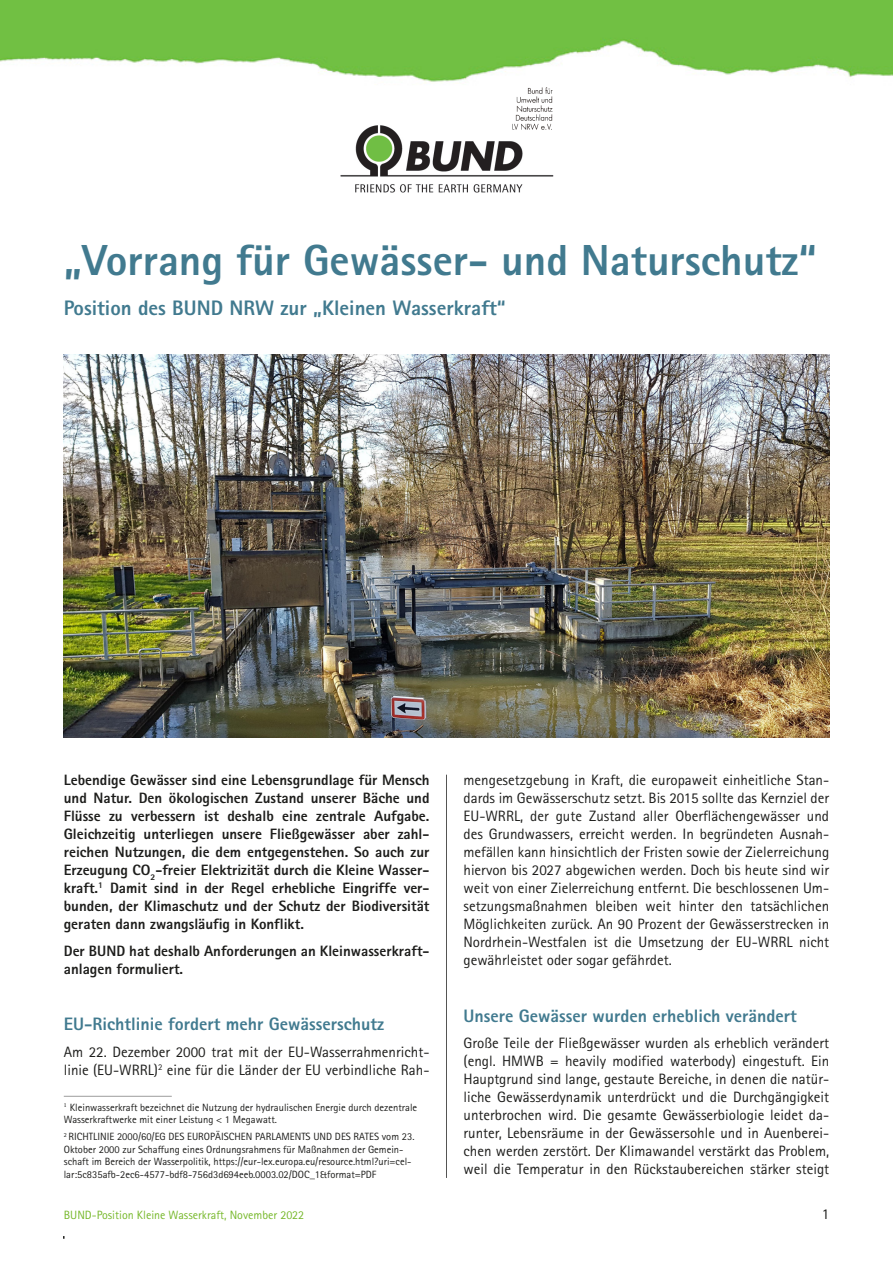
<style>
.page{position:relative;width:893px;height:1263px;background:#fff}
.page>*{position:absolute;margin:0;border:0;box-sizing:border-box;transform-origin:0 0}
.t1{font:800 43.5px "Agfa Rotis Sans Serif";color:#417a8f}
.t2{font:800 21px "Agfa Rotis Sans Serif";color:#417a8f}
.t3{font:800 18px "Agfa Rotis Sans Serif";color:#417a8f}
.t4{font:15px/18px "Agfa Rotis Sans Serif";color:#1d1d1b;text-align:justify}
.t5{font:800 15px/18px "Agfa Rotis Sans Serif";color:#1d1d1b;text-align:justify}
.t6{font:12px "Agfa Rotis Sans Serif";color:#76b82a}
.t7{font:10.5px/12.6px "Agfa Rotis Sans Serif";color:#1d1d1b}
</style>
<div class="page">
<img style="left:0;top:0;width:893px;height:82px">
<img style="left:64px;top:354px;width:765px;height:384px">
<hr style="left:64px;top:1096px;width:108px;height:1px;background:#9d9d9d">
<img style="left:340px;top:87px;width:213px;height:106px">
<hr style="left:446px;top:775px;width:1px;height:403px;background:#1d1d1b">
<p class="t1" style="left:64px;top:232px;width:755px">„Vorrang für Gewässer- und Naturschutz“</p>
<p class="t2" style="left:64px;top:295px;width:444px">Position des BUND NRW zur „Kleinen Wasserkraft“</p>
<p class="t5" style="left:64px;top:771px;width:367px">Lebendige Gewässer sind eine Lebensgrundlage für Mensch und Natur. Den ökologischen Zustand unserer Bäche und Flüsse zu verbessern ist deshalb eine zentrale Aufgabe.<br>Gleichzeitig unterliegen unsere Fließgewässer aber zahl&shy;reichen Nutzungen, die dem entgegenstehen. So auch zur Erzeugung CO<sub>2</sub>-freier Elektrizität durch die Kleine Wasser&shy;kraft.<sup>1</sup> Damit sind in der Regel erhebliche Eingriffe ver&shy;bunden, der Klimaschutz und der Schutz der Biodiversität geraten dann zwangsläufig in Konflikt.</p>
<p class="t5" style="left:64px;top:941px;width:367px">Der BUND hat deshalb Anforderungen an Kleinwasserkraft&shy;anlagen formuliert.</p>
<p class="t3" style="left:64px;top:1012px;width:322px">EU-Richtlinie fordert mehr Gewässerschutz</p>
<p class="t4" style="left:64px;top:1042px;width:367px">Am 22. Dezember 2000 trat mit der EU-Wasserrahmenricht&shy;linie (EU-WRRL)<sup>2</sup> eine für die Länder der EU verbindliche Rah-</p>
<p class="t7" style="left:64px;top:1101px;width:355px"><sup>1</sup> Kleinwasserkraft bezeichnet die Nutzung der hydraulischen Energie durch dezentrale<br>Wasserkraftwerke mit einer Leistung &lt; 1 Megawatt.</p>
<p class="t7" style="left:64px;top:1130px;width:352px"><sup>2</sup> RICHTLINIE 2000/60/EG DES EUROPÄISCHEN PARLAMENTS UND DES RATES vom 23.<br>Oktober 2000 zur Schaffung eines Ordnungsrahmens für Maßnahmen der Gemein&shy;schaft im Bereich der Wasserpolitik, https://eur-lex.europa.eu/resource.html?uri=cel&shy;lar:5c835afb-2ec6-4577-bdf8-756d3d694eeb.0003.02/DOC_1&amp;format=PDF</p>
<p class="t4" style="left:463px;top:771px;width:367px">mengesetzgebung in Kraft, die europaweit einheitliche Stan&shy;dards im Gewässerschutz setzt. Bis 2015 sollte das Kernziel der EU-WRRL, der gute Zustand aller Oberflächengewässer und des Grundwassers, erreicht werden. In begründeten Ausnah&shy;mefällen kann hinsichtlich der Fristen sowie der Zielerreichung hiervon bis 2027 abgewichen werden. Doch bis heute sind wir weit von einer Zielerreichung entfernt. Die beschlossenen Um&shy;setzungsmaßnahmen bleiben weit hinter den tatsächlichen Möglichkeiten zurück. An 90 Prozent der Gewässerstrecken in Nordrhein-Westfalen ist die Umsetzung der EU-WRRL nicht gewährleistet oder sogar gefährdet.</p>
<p class="t3" style="left:463px;top:1004px;width:335px">Unsere Gewässer wurden erheblich verändert</p>
<p class="t4" style="left:463px;top:1034px;width:367px">Große Teile der Fließgewässer wurden als erheblich verändert (engl. HMWB = heavily modified waterbody) eingestuft. Ein Hauptgrund sind lange, gestaute Bereiche, in denen die natür&shy;liche Gewässerdynamik unterdrückt und die Durchgängigkeit unterbrochen wird. Die gesamte Gewässerbiologie leidet da&shy;runter, Lebensräume in der Gewässersohle und in Auenberei&shy;chen werden zerstört. Der Klimawandel verstärkt das Problem, weil die Temperatur in den Rückstaubereichen stärker steigt</p>
<p class="t6" style="left:64px;top:1208px;width:242px">BUND-Position Kleine Wasserkraft, November 2022</p>
<p class="t4" style="left:822px;top:1205px;width:9px">1</p>
</div>
